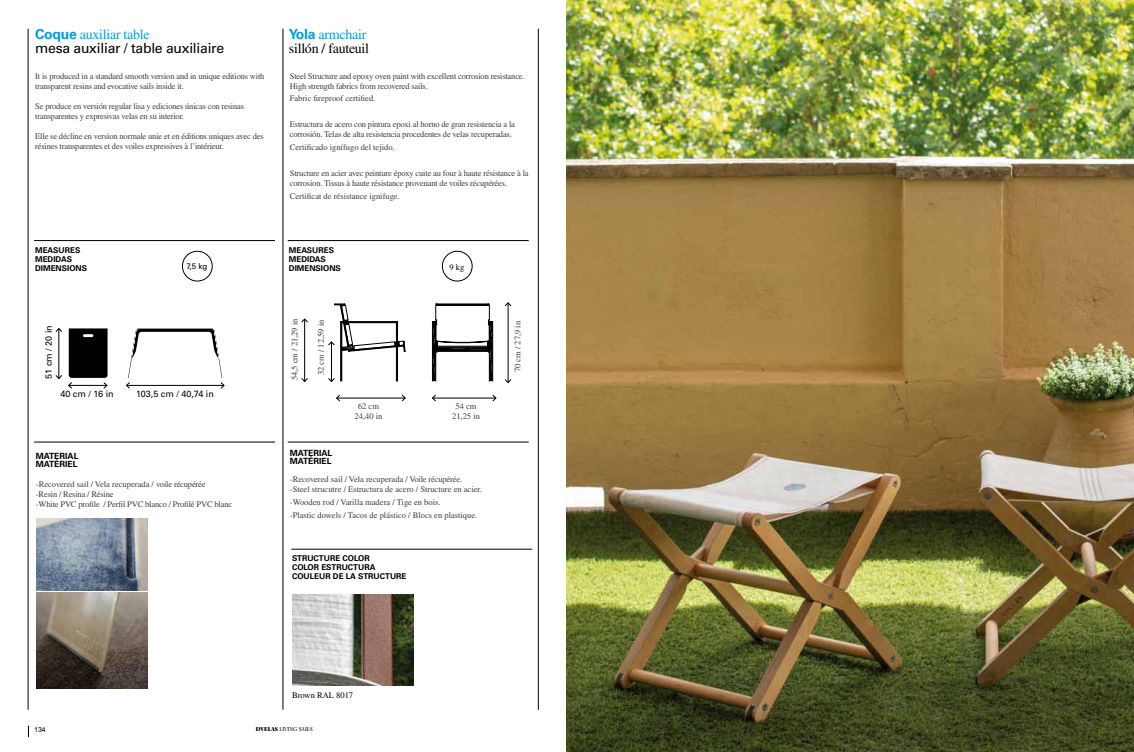
<style>
.page{position:relative;width:1134px;height:752px;background:#fff}
.page>*{position:absolute;margin:0;border:0;box-sizing:border-box;transform-origin:0 0}
.t1{font:14px "Univers LT Std";letter-spacing:-.02em;color:#000}
.t2{font:14px/14px "Times";letter-spacing:-.02em;color:#000}
.t3{font:14px "Times";letter-spacing:-.02em;color:#009ee0}
.t4{font:9px "Univers LT Std";color:#000}
.t5{font:8.5px/10px "Times";letter-spacing:-.02em;color:#3e3d40}
.t6{font:8.5px/10px "Times";color:#3e3d40}
.t7{font:700 8.5px/8px "Univers LT Std";color:#000}
.t8{font:8.5px "Times";color:#000}
.t9{font:700 8px/9px "Univers LT Std";color:#000}
.t10{font:8px "Univers LT Std";color:#000}
.t11{font:7px "Arial";color:#000}
.t12{font:6px "Pensum Display";color:#000}
.s1{font-family:"Univers LT Std";font-weight:700}
.s2{font-family:"Univers LT Std";font-weight:700;color:#009ee0}
.s3{color:#009ee0}
.s4{font-weight:900}
</style>
<div class="page">
<hr style="left:28px;top:29px;width:1px;height:680px;background:#000">
<hr style="left:283px;top:29px;width:1px;height:680px;background:#000">
<hr style="left:538px;top:29px;width:1px;height:680px;background:#000">
<hr style="left:288px;top:240px;width:241px;height:1px;background:#000">
<hr style="left:288px;top:441px;width:241px;height:1px;background:#000">
<hr style="left:34px;top:441px;width:241px;height:1px;background:#000">
<hr style="left:34px;top:240px;width:241px;height:1px;background:#000">
<hr style="left:291px;top:548px;width:241px;height:1px;background:#000">
<hr style="left:59px;top:328px;width:1px;height:50px;background:#000">
<svg style="left:56px;top:375px;width:6px;height:3px"></svg>
<svg style="left:56px;top:328px;width:6px;height:4px"></svg>
<svg style="left:126px;top:328px;width:98px;height:60px"></svg>
<svg style="left:68px;top:328px;width:40px;height:60px;background:#303030"></svg>
<div style="left:182px;top:251px;width:30px;height:30px;border:1px solid #000;border-radius:50%"></div>
<hr style="left:304px;top:319px;width:1px;height:62px;background:#000">
<svg style="left:301px;top:378px;width:7px;height:3px"></svg>
<svg style="left:301px;top:318px;width:7px;height:4px"></svg>
<hr style="left:508px;top:302px;width:1px;height:80px;background:#000">
<svg style="left:505px;top:379px;width:6px;height:4px"></svg>
<svg style="left:505px;top:302px;width:6px;height:4px"></svg>
<hr style="left:337px;top:397px;width:68px;height:1px;background:#000">
<svg style="left:336px;top:394px;width:4px;height:7px"></svg>
<svg style="left:402px;top:394px;width:4px;height:7px"></svg>
<hr style="left:432px;top:397px;width:64px;height:1px;background:#000">
<svg style="left:432px;top:394px;width:4px;height:7px"></svg>
<svg style="left:492px;top:394px;width:4px;height:7px"></svg>
<svg style="left:328px;top:304px;width:77px;height:77px"></svg>
<svg style="left:432px;top:303px;width:61px;height:78px"></svg>
<div style="left:442px;top:251px;width:30px;height:30px;border:1px solid #000;border-radius:50%"></div>
<img style="left:292px;top:594px;width:122px;height:91px">
<img style="left:37px;top:518px;width:110px;height:72px">
<img style="left:37px;top:592px;width:110px;height:96px">
<img style="left:567px;top:0;width:567px;height:751px">
<h1 class="t3" style="left:35px;top:27px;width:116px"><span class="s1">Coque</span> auxiliar table</h1>
<h1 class="t1" style="left:35px;top:40px;width:190px">mesa auxiliar / table auxiliaire</h1>
<h1 class="t2" style="left:289px;top:28px;width:82px"><span class="s2">Yola</span> <span class="s3">armchair </span>sillón / fauteuil</h1>
<p class="t5" style="left:35px;top:71px;width:231px">It is produced in a standard smooth version and in unique editions with transparent resins and evocative sails inside it.</p>
<p class="t5" style="left:35px;top:101px;width:210px">Se produce en versión regular lisa y ediciones únicas con resinas transparentes y expresivas velas en su interior.</p>
<p class="t5" style="left:35px;top:131px;width:230px">Elle se décline en version normale unie et en éditions uniques avec des résines transparentes et des voiles expressives à l’intérieur.</p>
<p class="t5" style="left:290px;top:71px;width:236px">Steel Structure and epoxy oven paint with excellent corrosion resistance.<br>High strength fabrics from recovered sails.</p>
<p class="t6" style="left:290px;top:93px;width:87px">Fabric fireproof certified.</p>
<p class="t5" style="left:290px;top:119px;width:227px">Estructura de acero con pintura epoxi al horno de gran resistencia a la corrosión. Telas de alta resistencia procedentes de velas recuperadas.</p>
<p class="t6" style="left:290px;top:142px;width:106px">Certificado ignífugo del tejido.</p>
<p class="t5" style="left:290px;top:168px;width:240px">Structure en acier avec peinture époxy cuite au four à haute résistance à la corrosion. Tissus à haute résistance provenant de voiles récupérées.</p>
<p class="t6" style="left:290px;top:190px;width:112px">Certificat de résistance ignifuge.</p>
<p class="t9" style="left:35px;top:246px;width:54px">MEASURES<br>MEDIDAS<br>DIMENSIONS</p>
<p class="t10" style="left:186px;top:261px;width:22px">7,5 kg</p>
<p class="t9" style="left:289px;top:246px;width:54px">MEASURES<br>MEDIDAS<br>DIMENSIONS</p>
<p class="t8" style="left:449px;top:262px;width:16px">9 kg</p>
<p class="t4" style="left:43px;top:378px;width:55px;rotate:-90deg">51 cm / 20 in</p>
<p class="t4" style="left:60px;top:388px;width:55px">40 cm / 16 in</p>
<p class="t4" style="left:136px;top:388px;width:79px">103,5 cm / 40,74 in</p>
<p class="t5" style="left:290px;top:380px;width:63px;rotate:-90deg">54,5 cm / 21,29 in</p>
<p class="t5" style="left:513px;top:372px;width:53px;rotate:-90deg">70 cm / 27,9 in</p>
<p class="t5" style="left:355px;top:401px;width:29px;text-align:center">62 cm<br>24,40 in</p>
<p class="t5" style="left:452px;top:401px;width:29px;text-align:center">54 cm<br>21,25 in</p>
<p class="t5" style="left:316px;top:375px;width:57px;rotate:-90deg">32 cm / 12,59 in</p>
<p class="t7" style="left:36px;top:451px;width:44px">MATERIAL<br>MATÉRIEL</p>
<p class="t5" style="left:36px;top:478px;width:198px">-Recovered sail / Vela recuperada / voile récupérée<br>-Resin / Resina / Résine<br>-White PVC profile / Perfil PVC blanco / Profilé PVC blanc</p>
<p class="t7" style="left:290px;top:449px;width:44px">MATERIAL<br>MATÉRIEL</p>
<p class="t6" style="left:290px;top:474px;width:194px">-Recovered sail / Vela recuperada / Voile récupérée. -Steel strucutre / Estructura de acero / Structure en acier.</p>
<p class="t6" style="left:290px;top:495px;width:189px;line-height:12.8px">-Wooden rod / Varilla madera / Tige en bois.<br>-Plastic dowels / Tacos de plástico / Blocs en plastique.</p>
<p class="t9" style="left:292px;top:553px;width:116px">STRUCTURE COLOR<br>COLOR ESTRUCTURA<br>COULEUR DE LA STRUCTURE</p>
<p class="t8" style="left:292px;top:689px;width:63px">Brown RAL 8017</p>
<p class="t11" style="left:34px;top:724px;width:13px">134</p>
<p class="t12" style="left:256px;top:724px;width:58px"><span class="s4">DVELAS</span> LIVING SAILS</p>
</div>
